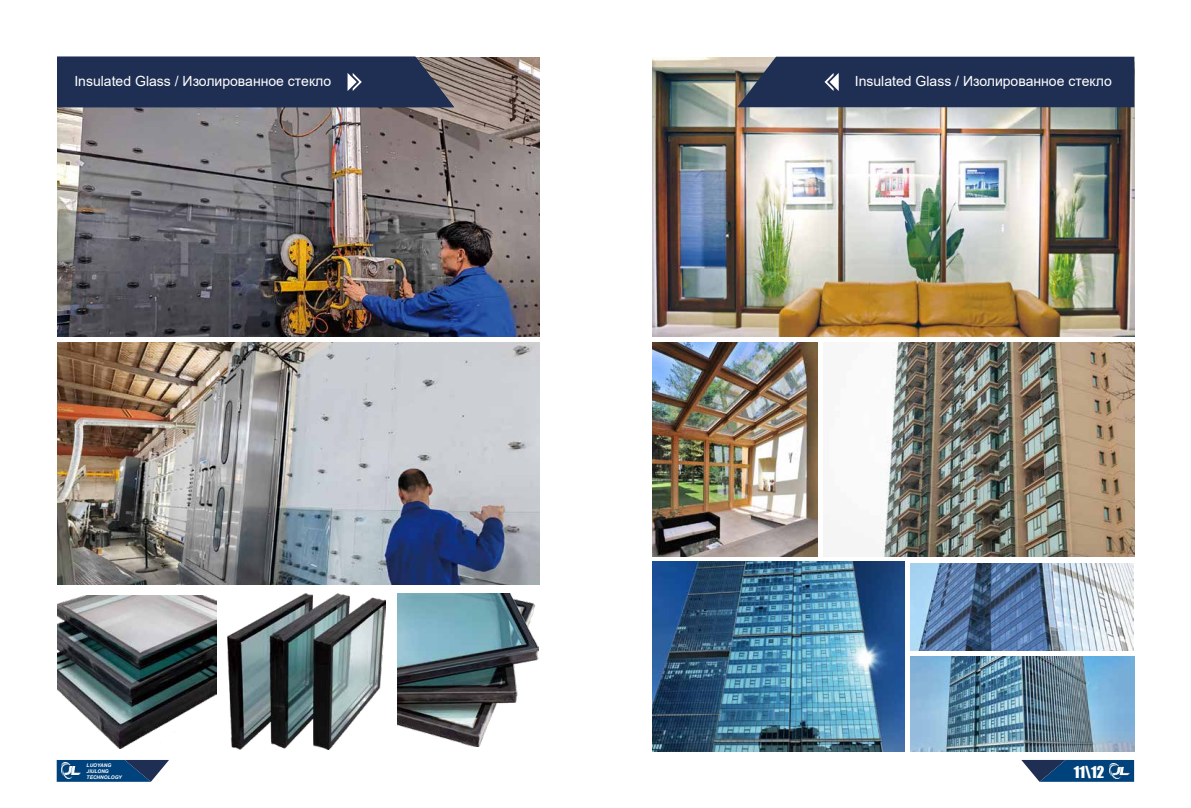
<style>
.page{position:relative;width:1191px;height:808px;background:#fff}
.page>*{position:absolute;margin:0;border:0;box-sizing:border-box;transform-origin:0 0}
.t1{font:15px "Impact";color:#fff}
.t2{font:14px "Arial";color:#fff}
.t3{font:italic 700 5px/6px "Arial";color:#fff}
</style>
<div class="page">
<img style="left:57px;top:57px;width:482px;height:279px">
<img style="left:824px;top:342px;width:310px;height:214px">
<svg style="left:57px;top:760px;width:112px;height:22px;background:#225281"></svg>
<svg style="left:1021px;top:760px;width:113px;height:22px;background:#225281"></svg>
<img style="left:62px;top:763px;width:19px;height:15px">
<img style="left:1109px;top:763px;width:20px;height:16px">
<img style="left:228px;top:593px;width:158px;height:157px">
<img style="left:57px;top:595px;width:160px;height:154px">
<img style="left:397px;top:593px;width:141px;height:153px">
<img style="left:652px;top:562px;width:253px;height:189px">
<img style="left:652px;top:342px;width:166px;height:214px">
<img style="left:652px;top:57px;width:482px;height:279px">
<div style="left:57px;top:57px;width:397px;height:50px;background:#1f2f54"></div>
<div style="left:737px;top:57px;width:397px;height:50px;background:#1f2f54"></div>
<img style="left:57px;top:342px;width:482px;height:242px">
<img style="left:910px;top:656px;width:224px;height:95px">
<img style="left:910px;top:563px;width:223px;height:87px">
<p class="t2" style="left:74px;top:71px;width:258px">Insulated Glass / Изолированное стекло</p>
<p class="t2" style="left:855px;top:71px;width:258px">Insulated Glass / Изолированное стекло</p>
<p class="t3" style="left:87px;top:762px;width:37px">LUOYANG<br>JIULONG<br>TECHNOLOGY</p>
<p class="t1" style="left:1073px;top:760px;width:32px">11\12</p>
</div>
